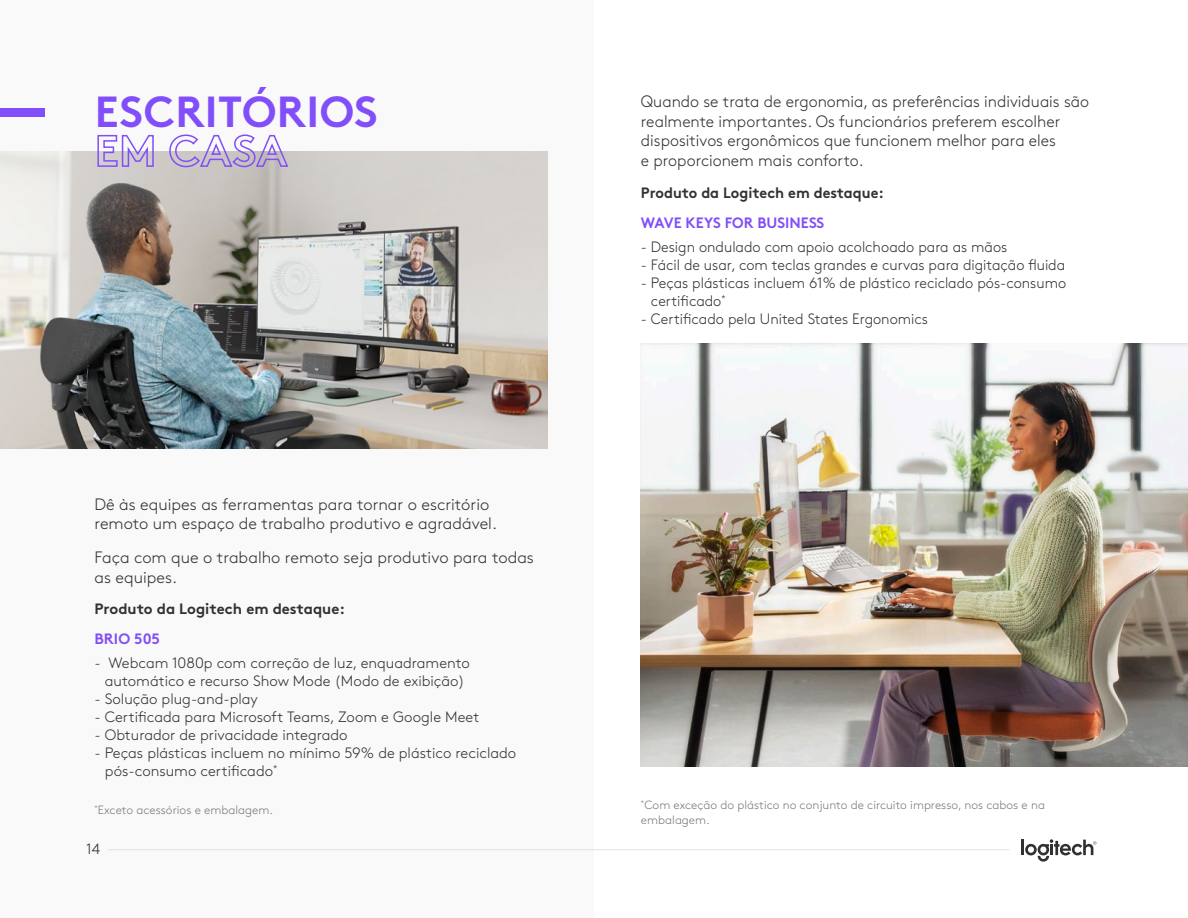
<style>
.page{position:relative;width:1188px;height:918px;background:#fff}
.page>*{position:absolute;margin:0;border:0;box-sizing:border-box;transform-origin:0 0}
.t1{font:700 43.5px/39px "Brown Pro";letter-spacing:.01em;color:#814efa}
.t2{font:300 16.5px/19.8px "Brown Pro";color:#2f3132}
.t3{font:300 15px/18px "Brown Pro";color:#2f3132}
.t4{font:700 15px "Brown Pro";color:#2f3132}
.t5{font:700 15px "Brown Pro";color:#814efa}
.t6{font:300 12px/14.4px "Brown Pro";color:#78797a}
</style>
<div class="page">
<div style="left:0;top:0;width:594px;height:918px;background:#f9f9f9"></div>
<img style="left:0;top:152px;width:547px;height:296px">
<img style="left:641px;top:344px;width:547px;height:422px">
<div style="left:0;top:108px;width:45px;height:9px;background:#814efa"></div>
<svg style="left:1022px;top:839px;width:74px;height:23px"></svg>
<hr style="left:108px;top:849px;width:902px;height:1px;background:#e1e2e3">
<h1 class="t1" style="left:95px;top:88px;width:285px">ESCRITÓRIOS<br>EM CASA</h1>
<p class="t2" style="left:94px;top:493px;width:404px">Dê às equipes as ferramentas para tornar o escritório remoto um espaço de trabalho produtivo e agradável.</p>
<p class="t2" style="left:94px;top:546px;width:441px">Faça com que o trabalho remoto seja produtivo para todas as equipes.</p>
<p class="t4" style="left:94px;top:597px;width:252px">Produto da Logitech em destaque:</p>
<p class="t5" style="left:94px;top:627px;width:67px">BRIO 505</p>
<p class="t3" style="left:94px;top:653px;width:377px;text-align:center">- Webcam 1080p com correção de luz, enquadramento automático e recurso Show Mode (Modo de exibição)</p>
<p class="t3" style="left:94px;top:689px;width:165px">- Solução plug-and-play</p>
<p class="t3" style="left:94px;top:707px;width:386px">- Certificada para Microsoft Teams, Zoom e Google Meet</p>
<p class="t3" style="left:94px;top:725px;width:255px">- Obturador de privacidade integrado</p>
<p class="t3" style="left:105px;top:743px;width:413px;text-indent:-10px">- Peças plásticas incluem no mínimo 59% de plástico reciclado pós-consumo certificado<sup>*</sup></p>
<p class="t6" style="left:94px;top:801px;width:180px"><sup>*</sup>Exceto acessórios e embalagem.</p>
<p class="t3" style="left:86px;top:839px;width:16px">14</p>
<p class="t2" style="left:641px;top:90px;width:450px">Quando se trata de ergonomia, as preferências individuais são realmente importantes. Os funcionários preferem escolher dispositivos ergonômicos que funcionem melhor para eles<br>e proporcionem mais conforto.</p>
<p class="t4" style="left:641px;top:180px;width:245px">Produto da Logitech em destaque:</p>
<p class="t5" style="left:641px;top:210px;width:185px">WAVE KEYS FOR BUSINESS</p>
<p class="t3" style="left:641px;top:237px;width:368px">- Design ondulado com apoio acolchoado para as mãos</p>
<p class="t3" style="left:641px;top:255px;width:426px">- Fácil de usar, com teclas grandes e curvas para digitação fluida</p>
<p class="t3" style="left:651px;top:273px;width:417px;text-indent:-10px">- Peças plásticas incluem 61% de plástico reciclado pós-consumo certificado<sup>*</sup></p>
<p class="t3" style="left:641px;top:309px;width:289px">- Certificado pela United States Ergonomics</p>
<p class="t6" style="left:641px;top:797px;width:406px"><sup>*</sup>Com exceção do plástico no conjunto de circuito impresso, nos cabos e na embalagem.</p>
</div>
